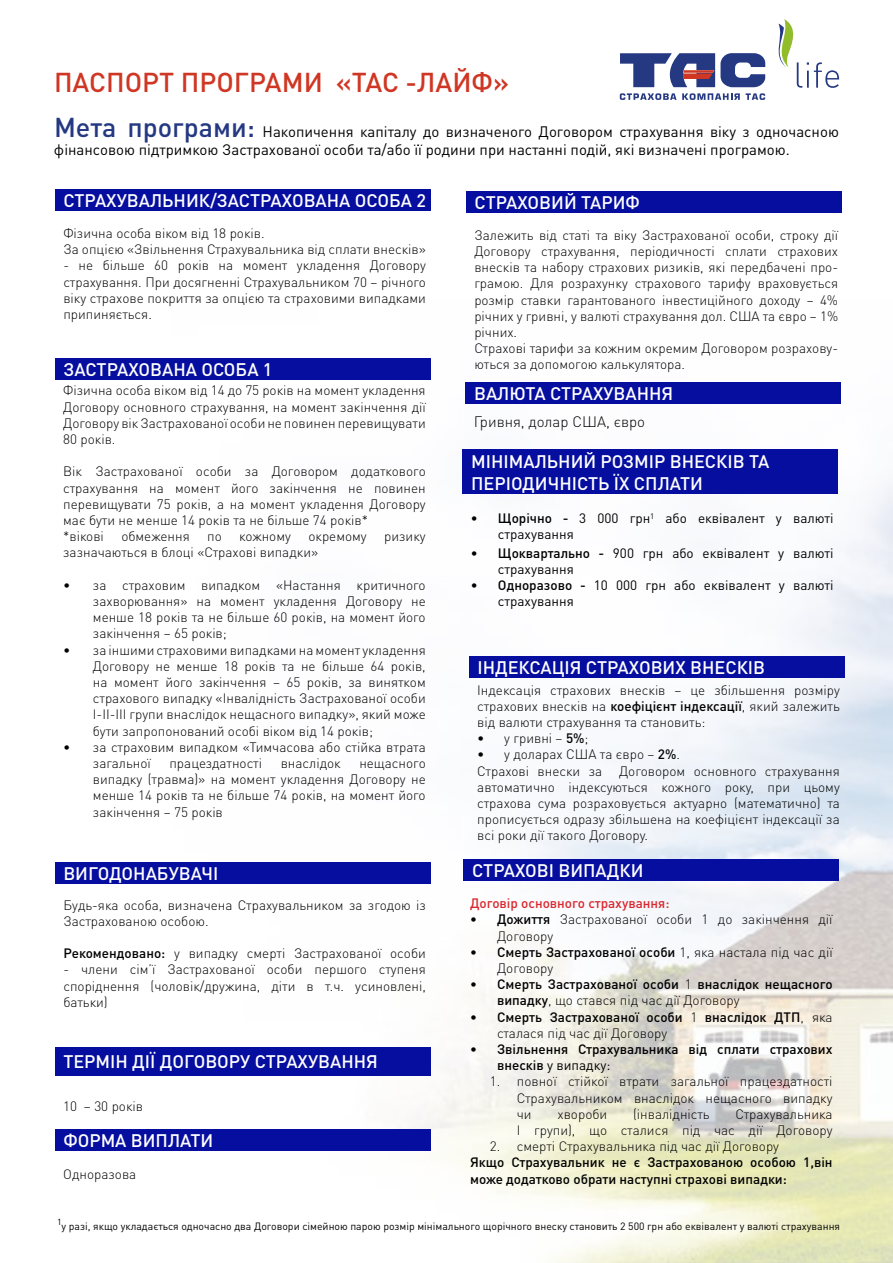
<style>
.page{position:relative;width:893px;height:1263px;background:#fff}
.page>*{position:absolute;margin:0;border:0;box-sizing:border-box;transform-origin:0 0}
.t1{font:500 27px "DIN Pro";color:#cf3623}
.t2{font:500 18px/21.6px "DIN Pro";color:#fff}
.t3{font:15px/18px "DIN Pro";color:#000}
.t4{font:300 15px "DIN Pro";color:#000}
.t5{font:300 13.5px/16.2px "DIN Pro";color:#000}
.t6{font:500 13.5px/16.2px "DIN Pro";color:#000}
.t7{font:13.5px/16.2px "DIN Pro";color:#000}
.t8{font:500 13.5px "DIN Pro";color:#d9272e}
.t9{font:10.5px "DIN Pro";color:#000}
.t10{font:8.7px "DIN Pro";color:#000}
.s1{font-weight:500;font-size:27px;color:#253882}
.s2{font-weight:500}
.s3{font-weight:300}
.s4{font-weight:400}
</style>
<div class="page">
<img style="left:55px;top:61px;width:838px;height:1202px">
<svg style="left:620px;top:53px;width:145px;height:34px"></svg>
<svg style="left:620px;top:93px;width:56px;height:7px"></svg>
<svg style="left:682px;top:93px;width:58px;height:7px"></svg>
<svg style="left:746px;top:93px;width:19px;height:7px"></svg>
<svg style="left:771px;top:19px;width:68px;height:69px"></svg>
<div style="left:55px;top:189px;width:375px;height:22px;background:#060e9f"></div>
<div style="left:55px;top:358px;width:375px;height:22px;background:#060e9f"></div>
<div style="left:55px;top:862px;width:375px;height:21px;background:#060e9f"></div>
<div style="left:464px;top:859px;width:375px;height:21px;background:#060e9f"></div>
<div style="left:55px;top:1047px;width:375px;height:28px;background:#060e9f"></div>
<div style="left:55px;top:1129px;width:375px;height:22px;background:#060e9f"></div>
<div style="left:466px;top:382px;width:375px;height:22px;background:#060e9f"></div>
<div style="left:463px;top:450px;width:375px;height:44px;background:#060e9f"></div>
<div style="left:466px;top:191px;width:375px;height:22px;background:#060e9f"></div>
<div style="left:469px;top:656px;width:375px;height:21px;background:#060e9f"></div>
<h1 class="t1" style="left:54px;top:64px;width:457px">ПАСПОРТ ПРОГРАМИ «TAС -ЛАЙФ»</h1>
<p class="t3" style="left:54px;top:121px;width:786px"><span class="s1">Мета програми:</span> Накопичення капіталу до визначеного Договором страхування віку з одночасною фінансовою підтримкою Застрахованої особи та/або її родини при настанні подій, які визначені програмою.</p>
<h2 class="t2" style="left:63px;top:189px;width:364px">СТРАХУВАЛЬНИК/ЗАСТРАХОВАНА ОСОБА 2</h2>
<p class="t5" style="left:63px;top:225px;width:364px">Фізична особа віком від 18 років.<br>За опцією «Звільнення Страхувальника від сплати внесків»</p>
<p class="t5" style="left:63px;top:257px;width:364px;text-align:justify">- не більше 60 років на момент укладення Договору страхування. При досягненні Страхувальником 70 – річного віку страхове покриття за опцією та страховими випадками припиняється.</p>
<h2 class="t2" style="left:474px;top:191px;width:167px">СТРАХОВИЙ ТАРИФ</h2>
<p class="t5" style="left:474px;top:226px;width:365px">Залежить від статі та віку Застрахованої особи, строку дії Договору страхування, періодичності сплати страхових внесків та набору страхових ризиків, які передбачені про&shy;грамою. Для розрахунку страхового тарифу враховується розмір ставки гарантованого інвестиційного доходу – 4% річних у гривні, у валюті страхування дол. США та євро – 1% річних.<br>Страхові тарифи за кожним окремим Договором розрахову&shy;ються за допомогою калькулятора.</p>
<h2 class="t2" style="left:63px;top:358px;width:211px">ЗАСТРАХОВАНА ОСОБА 1</h2>
<p class="t5" style="left:63px;top:382px;width:364px;text-align:justify">Фізична особа віком від 14 до 75 років на момент укладення Договору основного страхування, на момент закінчення дії Договору вік Застрахованої особи не повинен перевищувати 80 років.</p>
<p class="t5" style="left:63px;top:463px;width:364px">Вік Застрахованої особи за Договором додаткового страхування на момент його закінчення не повинен перевищувати 75 років, а на момент укладення Договору має бути не менше 14 років та не більше 74 років*<br>*вікові</p>
<h2 class="t2" style="left:474px;top:382px;width:201px">ВАЛЮТА СТРАХУВАННЯ</h2>
<p class="t4" style="left:474px;top:411px;width:173px">Гривня, долар США, євро</p>
<h2 class="t2" style="left:471px;top:450px;width:300px">МІНІМАЛЬНИЙ РОЗМІР ВНЕСКІВ ТА<br>ПЕРІОДИЧНІСТЬ ЇХ СПЛАТИ</h2>
<p class="t7" style="left:498px;top:509px;width:337px;text-indent:-27px"><span class="s2">• Щорічно -</span> 3 000 грн<sup>1</sup> або еквівалент у валюті страхування</p>
<p class="t7" style="left:498px;top:544px;width:337px;text-indent:-27px"><span class="s2">• Щоквартально -</span> 900 грн або еквівалент у валюті страхування</p>
<p class="t7" style="left:498px;top:577px;width:337px;text-indent:-27px"><span class="s2">• Одноразово -</span> 10 000 грн або еквівалент у валюті страхування</p>
<p class="t5" style="left:121px;top:528px;width:70px">обмеження</p>
<p class="t5" style="left:207px;top:528px;width:16px">по</p>
<p class="t5" style="left:239px;top:528px;width:53px">кожному</p>
<p class="t5" style="left:308px;top:528px;width:60px">окремому</p>
<p class="t5" style="left:384px;top:528px;width:43px">ризику</p>
<p class="t5" style="left:63px;top:544px;width:256px">зазначаються в блоці «Страхові випадки»</p>
<p class="t5" style="left:93px;top:576px;width:334px;text-align:justify;text-indent:-30px">• за страховим випадком «Настання критичного захворювання» на момент укладення Договору не менше 18 років та не більше 60 років, на момент його закінчення – 65 років;</p>
<p class="t5" style="left:93px;top:641px;width:334px;text-align:justify;text-indent:-30px">• за іншими страховими випадками на момент укладення Договору не менше 18 років та не більше 64 років, на момент його закінчення – 65 років, за винятком страхового випадку «Інвалідність Застрахованої особи І-ІІ-ІІІ групи внаслідок нещасного випадку», який може бути запропонований особі віком від 14 років;</p>
<p class="t5" style="left:93px;top:738px;width:334px;text-indent:-30px">• за страховим випадком «Тимчасова або стійка втрата загальної</p>
<h2 class="t2" style="left:477px;top:655px;width:289px">ІНДЕКСАЦІЯ СТРАХОВИХ ВНЕСКІВ</h2>
<p class="t5" style="left:477px;top:681px;width:364px;text-align:justify">Індексація страхових внесків – це збільшення розміру страхових внесків на <span class="s2">коефіцієнт індексації</span>, який залежить від валюти страхування та становить:</p>
<p class="t5" style="left:477px;top:730px;width:113px">• у гривні – <span class="s2">5%</span>;</p>
<p class="t5" style="left:477px;top:746px;width:364px">• у доларах США та євро – <span class="s2">2%</span>.<br>Страхові внески за Договором основного страхування автоматично індексуються кожного року, при цьому страхова сума розраховується актуарно (математично) та прописується одразу збільшена на коефіцієнт індексації за всі роки дії такого Договору.</p>
<p class="t5" style="left:169px;top:754px;width:94px">працездатності</p>
<p class="t5" style="left:281px;top:754px;width:62px">внаслідок</p>
<p class="t5" style="left:93px;top:754px;width:334px;text-align:justify;text-indent:266px">нещасного випадку (травма)» на момент укладення Договору не менше 14 років та не більше 74 років, на момент його закінчення – 75 років</p>
<h2 class="t2" style="left:63px;top:861px;width:156px">ВИГОДОНАБУВАЧІ</h2>
<p class="t5" style="left:63px;top:896px;width:364px">Будь-яка особа, визначена Страхувальником за згодою із<br>Застрахованою особою.</p>
<p class="t5" style="left:63px;top:945px;width:364px"><span class="s2">Рекомендовано:</span> у випадку смерті Застрахованої особи</p>
<p class="t5" style="left:63px;top:961px;width:364px;text-align:justify">- члени сім’ї Застрахованої особи першого ступеня споріднення (чоловік/дружина, діти в т.ч. усиновлені, батьки)</p>
<h2 class="t2" style="left:63px;top:1050px;width:316px">ТЕРМІН ДІЇ ДОГОВОРУ СТРАХУВАННЯ</h2>
<p class="t5" style="left:63px;top:1097px;width:81px">10 – 30 років</p>
<h2 class="t2" style="left:63px;top:1129px;width:151px">ФОРМА ВИПЛАТИ</h2>
<p class="t5" style="left:63px;top:1165px;width:75px">Одноразова</p>
<h2 class="t2" style="left:472px;top:858px;width:173px">СТРАХОВІ ВИПАДКИ</h2>
<p class="t8" style="left:470px;top:894px;width:201px">Договір основного страхування:</p>
<p class="t5" style="left:497px;top:911px;width:337px;text-indent:-27px"><span class="s2">• Дожиття</span> Застрахованої особи 1 до закінчення дії<br>Договору</p>
<p class="t5" style="left:497px;top:943px;width:337px;text-indent:-27px"><span class="s2">• Смерть Застрахованої особи</span> 1, яка настала під час дії<br>Договору</p>
<p class="t6" style="left:497px;top:976px;width:337px;text-indent:-27px">• Смерть Застрахованої особи <span class="s3">1</span> внаслідок нещасного випадку<span class="s3">, що стався під час дії Договору</span></p>
<p class="t6" style="left:497px;top:1008px;width:337px;text-indent:-27px">• Смерть Застрахованої особи <span class="s3">1</span> внаслідок ДТП<span class="s3">, яка сталася під час дії Договору</span></p>
<p class="t6" style="left:497px;top:1040px;width:337px;text-indent:-27px">• Звільнення Страхувальника від сплати страхових внесків <span class="s4">у випадку:</span></p>
<p class="t5" style="left:517px;top:1073px;width:317px;text-align:justify;text-indent:-27px">1. повної стійкої втрати загальної працездатності Страхувальником внаслідок нещасного випадку чи</p>
<p class="t5" style="left:557px;top:1105px;width:51px">хвороби</p>
<p class="t5" style="left:633px;top:1105px;width:78px">(інвалідність</p>
<p class="t5" style="left:517px;top:1105px;width:317px;text-align:right">Страхувальника<br>І групи), що сталися під час дії Договору</p>
<p class="t5" style="left:490px;top:1138px;width:291px">2. смерті Страхувальника під час дії Договору</p>
<p class="t6" style="left:470px;top:1154px;width:364px">Якщо Страхувальник не є Застрахованою особою 1,він може додатково обрати наступні страхові випадки:</p>
<p class="t10" style="left:57px;top:1216px;width:6px">1</p>
<p class="t9" style="left:62px;top:1219px;width:780px">у разі, якщо укладається одночасно два Договори сімейною парою розмір мінімального щорічного внеску становить 2 500 грн або еквівалент у валюті страхування</p>
</div>
